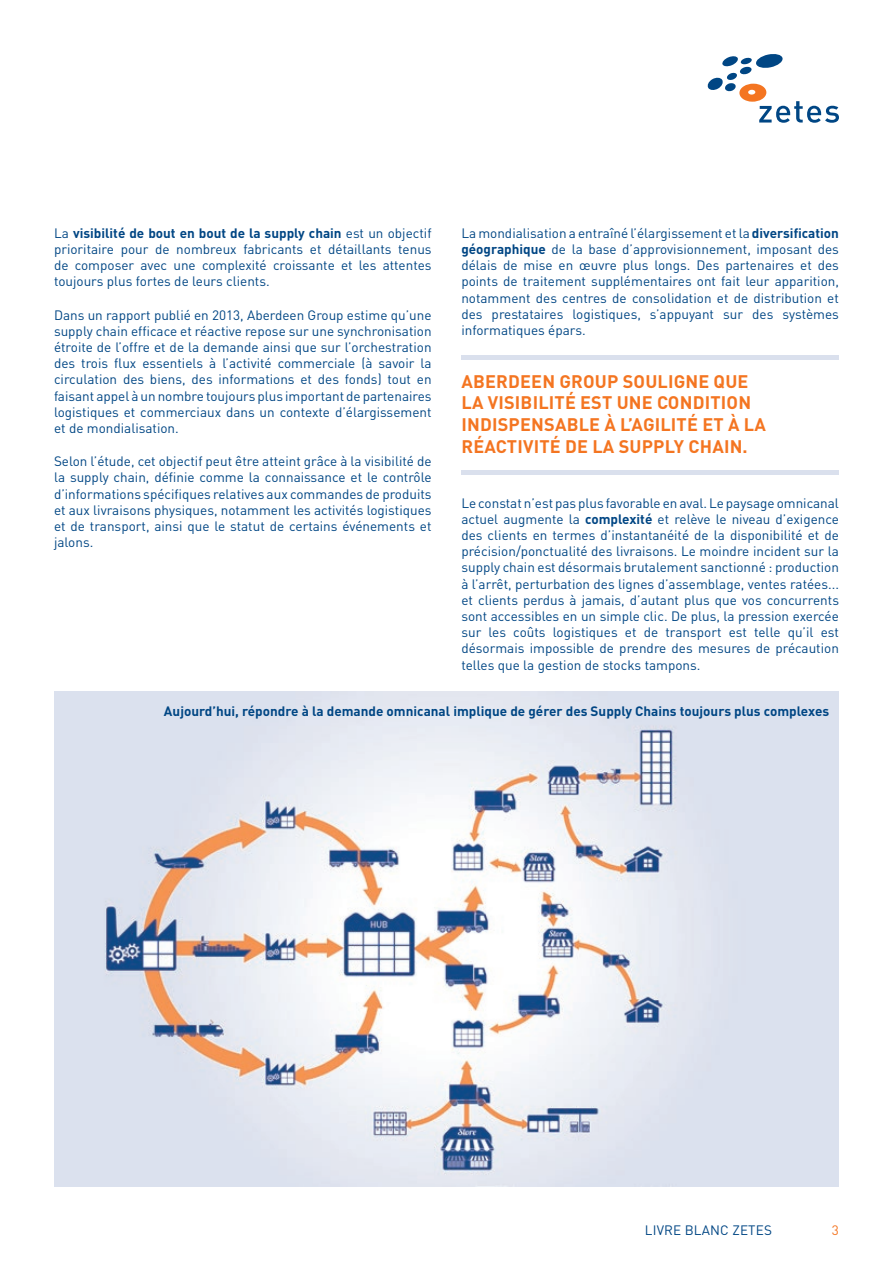
<style>
.page{position:relative;width:893px;height:1263px;background:#fff}
.page>*{position:absolute;margin:0;border:0;box-sizing:border-box;transform-origin:0 0}
.t1{font:700 18px/21.6px "DINOT";letter-spacing:.01em;color:#f47521}
.t2{font:13.5px/16.2px "DINOT";color:#004684;text-align:justify}
.t3{font:700 13.5px "DINOT";color:#004684}
.t4{font:13.5px "DINOT";color:#f47521}
.s1{font-weight:700}
</style>
<div class="page">
<hr style="left:461px;top:356px;width:378px;height:4px;background:#dae0ed">
<hr style="left:461px;top:470px;width:378px;height:4px;background:#dae0ed">
<svg style="left:707px;top:54px;width:132px;height:69px"></svg>
<img style="left:54px;top:691px;width:785px;height:495px">
<p class="t2" style="left:54px;top:224px;width:379px">La <span class="s1">visibilité de bout en bout de la supply chain</span> est un objectif prioritaire pour de nombreux fabricants et détaillants tenus de composer avec une complexité croissante et les attentes toujours plus fortes de leurs clients.</p>
<p class="t2" style="left:54px;top:306px;width:379px">Dans un rapport publié en 2013, Aberdeen Group estime qu’une supply chain efficace et réactive repose sur une synchronisation étroite de l’offre et de la demande ainsi que sur l’orchestration des trois flux essentiels à l’activité commerciale (à savoir la circulation des biens, des informations et des fonds) tout en faisant appel à un nombre toujours plus important de partenaires logistiques et commerciaux dans un contexte d’élargissement et de mondialisation.</p>
<p class="t2" style="left:54px;top:453px;width:379px">Selon l’étude, cet objectif peut être atteint grâce à la visibilité de la supply chain, définie comme la connaissance et le contrôle d’informations spécifiques relatives aux commandes de produits et aux livraisons physiques, notamment les activités logistiques et de transport, ainsi que le statut de certains événements et jalons.</p>
<p class="t2" style="left:461px;top:224px;width:379px">La mondialisation a entraîné l’élargissement et la <span class="s1">diversification géographique</span> de la base d’approvisionnement, imposant des délais de mise en œuvre plus longs. Des partenaires et des points de traitement supplémentaires ont fait leur apparition, notamment des centres de consolidation et de distribution et des prestataires logistiques, s’appuyant sur des systèmes informatiques épars.</p>
<h1 class="t1" style="left:461px;top:370px;width:306px">ABERDEEN GROUP SOULIGNE QUE<br>LA VISIBILITÉ EST UNE CONDITION<br>INDISPENSABLE À L’AGILITÉ ET À LA<br>RÉACTIVITÉ DE LA SUPPLY CHAIN.</h1>
<p class="t2" style="left:461px;top:494px;width:379px">Le constat n’est pas plus favorable en aval. Le paysage omnicanal actuel augmente la <span class="s1">complexité</span> et relève le niveau d’exigence des clients en termes d’instantanéité de la disponibilité et de précision/ponctualité des livraisons. Le moindre incident sur la supply chain est désormais brutalement sanctionné : production à l’arrêt, perturbation des lignes d’assemblage, ventes ratées... et clients perdus à jamais, d’autant plus que vos concurrents sont accessibles en un simple clic. De plus, la pression exercée sur les coûts logistiques et de transport est telle qu’il est désormais impossible de prendre des mesures de précaution telles que la gestion de stocks tampons.</p>
<p class="t3" style="left:164px;top:702px;width:667px">Aujourd’hui, répondre à la demande omnicanal implique de gérer des Supply Chains toujours plus complexes</p>
<p class="t2" style="left:645px;top:1221px;width:129px">LIVRE BLANC ZETES</p>
<p class="t4" style="left:832px;top:1221px;width:9px">3</p>
</div>
